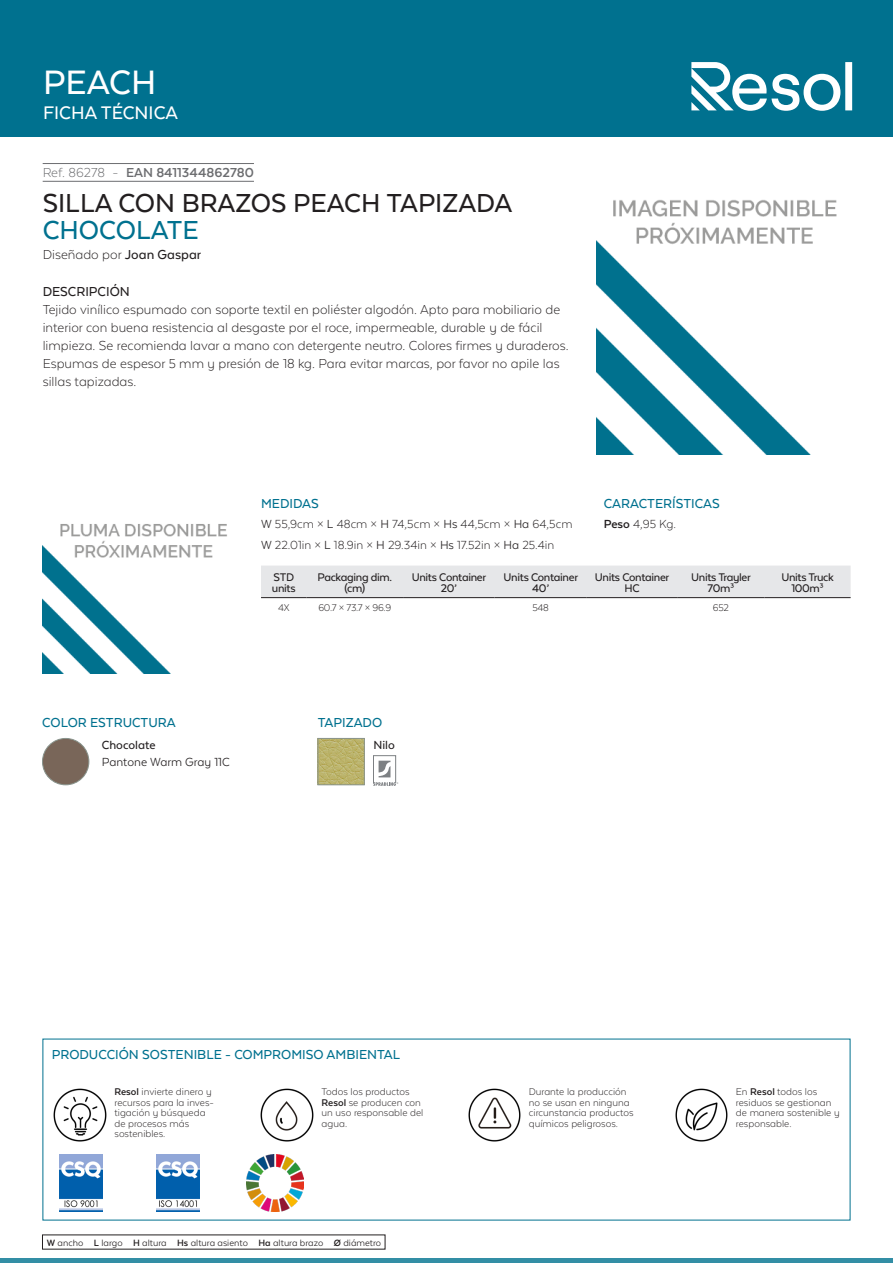
<style>
.page{position:relative;width:893px;height:1263px;background:#fff}
.page>*{position:absolute;margin:0;border:0;box-sizing:border-box;transform-origin:0 0}
.t1{font:500 39px "Texta Alt";color:#fff}
.producto{font:500 30px/27px "Texta Alt";color:#231f20}
.t2{font:500 21px "Texta Alt";color:#fff}
.t3{font:300 15px/18px "Texta Alt";color:#231f20}
.subtitulos{font:500 15px "Texta Alt";color:#00718f}
.EAN{font:700 15px "Texta Alt";color:#6c6d70}
.t4{font:500 15px "Texta Alt";color:#231f20}
.medidas{font:300 13.5px "Texta Alt";color:#231f20}
.t5{font:13.5px "Texta Alt";color:#231f20}
.t6{font:500 13.5px "Texta Alt";color:#231f20}
.logistica_encabezado{font:500 12.75px/10.5px "Texta Alt";letter-spacing:-.025em;color:#231f20;text-align:center}
.sostenible{font:300 11.25px/10.5px "Texta Alt";color:#231f20}
.logistica_cuerpo{font:300 11.25px "Texta Alt";letter-spacing:-.02em;color:#231f20}
.t7{font:10.5px "Texta Alt";color:#231f20}
.s1{font-weight:300}
.s2{color:#00718f}
.s3{font-weight:500}
.s4{font-weight:700}
.s5{font-weight:400}
</style>
<div class="page">
<div style="left:0;top:0;width:893px;height:137px;background:#00718f"></div>
<hr style="left:0;top:1259px;width:893px;height:4px;background:#338ea5">
<svg style="left:691px;top:62px;width:161px;height:49px"></svg>
<hr style="left:43px;top:163px;width:211px;height:1px;background:#6c6d70">
<hr style="left:43px;top:181px;width:211px;height:1px;background:#6c6d70">
<img style="left:596px;top:200px;width:241px;height:254px">
<div style="left:42px;top:738px;width:47px;height:47px;background:#796659;border-radius:23px"></div>
<div style="left:42px;top:738px;width:47px;height:47px;border:1px solid #89948d;border-radius:50%"></div>
<svg style="left:378px;top:755px;width:19px;height:6px"></svg>
<div style="left:373px;top:755px;width:23px;height:28px;border:1px solid #7d8083"></div>
<svg style="left:373px;top:761px;width:25px;height:25px"></svg>
<img style="left:320px;top:740px;width:42px;height:43px">
<div style="left:318px;top:738px;width:46px;height:47px;border:1px solid #89948d"></div>
<img style="left:43px;top:524px;width:184px;height:150px">
<div style="left:261px;top:565px;width:590px;height:32px;background:#e6e7e9"></div>
<hr style="left:261px;top:597px;width:46px;height:1px;background:#231f20">
<hr style="left:307px;top:597px;width:96px;height:1px;background:#231f20">
<hr style="left:403px;top:597px;width:92px;height:1px;background:#231f20">
<hr style="left:495px;top:597px;width:92px;height:1px;background:#231f20">
<hr style="left:587px;top:597px;width:90px;height:1px;background:#231f20">
<hr style="left:677px;top:597px;width:88px;height:1px;background:#231f20">
<hr style="left:765px;top:597px;width:86px;height:1px;background:#231f20">
<img style="left:53px;top:1088px;width:54px;height:54px">
<img style="left:260px;top:1088px;width:54px;height:54px">
<img style="left:468px;top:1088px;width:53px;height:54px">
<img style="left:675px;top:1088px;width:53px;height:54px">
<img style="left:59px;top:1155px;width:44px;height:56px">
<img style="left:156px;top:1155px;width:44px;height:56px">
<img style="left:247px;top:1155px;width:56px;height:56px">
<p class="t1" style="left:43px;top:62px;width:115px">PEACH</p>
<p class="t2" style="left:43px;top:102px;width:136px">FICHA TÉCNICA</p>
<p class="EAN" style="left:43px;top:164px;width:213px"><span class="s1">Ref. 86278 -</span> EAN 8411344862780</p>
<p class="producto" style="left:43px;top:189px;width:471px">SILLA CON BRAZOS PEACH TAPIZADA<br><span class="s2">CHOCOLATE</span></p>
<p class="t3" style="left:43px;top:245px;width:160px">Diseñado por <span class="s3">Joan Gaspar</span></p>
<p class="t4" style="left:43px;top:284px;width:89px">DESCRIPCIÓN</p>
<p class="t3" style="left:43px;top:300px;width:527px">Tejido vinílico espumado con soporte textil en poliéster algodón. Apto para mobiliario de interior con buena resistencia al desgaste por el roce, impermeable, durable y de fácil limpieza. Se recomienda lavar a mano con detergente neutro. Colores firmes y duraderos.<br>Espumas de espesor 5 mm y presión de 18 kg. Para evitar marcas, por favor no apile las sillas tapizadas.</p>
<p class="subtitulos" style="left:604px;top:495px;width:117px">CARACTERÍSTICAS</p>
<p class="medidas" style="left:604px;top:517px;width:74px"><span class="s4">Peso</span> 4,95 Kg.</p>
<p class="subtitulos" style="left:261px;top:495px;width:59px">MEDIDAS</p>
<p class="medidas" style="left:261px;top:517px;width:313px"><span class="s5">W</span> 55,9cm × <span class="s5">L</span> 48cm × <span class="s5">H</span> 74,5cm × <span class="s5">Hs</span> 44,5cm × <span class="s5">Ha</span> 64,5cm</p>
<p class="medidas" style="left:261px;top:537px;width:295px"><span class="s5">W</span> 22.01in × <span class="s5">L</span> 18.9in × <span class="s5">H</span> 29.34in × <span class="s5">Hs</span> 17.52in × <span class="s5">Ha</span> 25.4in</p>
<p class="logistica_encabezado" style="left:272px;top:572px;width:25px;text-align:left">STD units</p>
<p class="logistica_encabezado" style="left:317px;top:572px;width:76px">Packaging dim. (cm)</p>
<p class="logistica_encabezado" style="left:412px;top:572px;width:76px">Units Container<br>20’</p>
<p class="logistica_encabezado" style="left:504px;top:572px;width:76px">Units Container<br>40’</p>
<p class="logistica_encabezado" style="left:595px;top:572px;width:76px">Units Container<br>HC</p>
<p class="logistica_encabezado" style="left:691px;top:572px;width:61px">Units Trayler<br>70m³</p>
<p class="logistica_encabezado" style="left:781px;top:572px;width:54px">Units Truck<br>100m³</p>
<p class="logistica_cuerpo" style="left:278px;top:601px;width:13px">4X</p>
<p class="logistica_cuerpo" style="left:318px;top:601px;width:74px">60.7 × 73.7 × 96.9</p>
<p class="logistica_cuerpo" style="left:532px;top:601px;width:18px">548</p>
<p class="logistica_cuerpo" style="left:713px;top:601px;width:18px">652</p>
<p class="subtitulos" style="left:42px;top:714px;width:135px">COLOR ESTRUCTURA</p>
<p class="t6" style="left:102px;top:738px;width:55px">Chocolate</p>
<p class="t5" style="left:102px;top:755px;width:129px">Pantone Warm Gray 11C</p>
<p class="subtitulos" style="left:318px;top:714px;width:66px">TAPIZADO</p>
<p class="t6" style="left:373px;top:737px;width:23px">Nilo</p>
<p class="subtitulos" style="left:52px;top:1047px;width:350px">PRODUCCIÓN SOSTENIBLE - COMPROMISO AMBIENTAL</p>
<p class="sostenible" style="left:114px;top:1086px;width:101px"><span class="s4">Resol</span> invierte dinero y recursos para la inves&shy;tigación y búsqueda de procesos más sostenibles.</p>
<p class="sostenible" style="left:322px;top:1086px;width:103px">Todos los productos<br><span class="s4">Resol</span> se producen con un uso responsable del agua.</p>
<p class="sostenible" style="left:529px;top:1086px;width:106px">Durante la producción no se usan en ninguna circunstancia productos químicos peligrosos.</p>
<p class="sostenible" style="left:736px;top:1086px;width:105px">En <span class="s4">Resol</span> todos los residuos se gestionan de manera sostenible y responsable.</p>
<p class="t7" style="left:47px;top:1237px;width:336px"><span class="s4">W</span> ancho <span class="s4">L</span> largo <span class="s4">H</span> altura <span class="s4">Hs</span> altura asiento <span class="s4">Ha</span> altura brazo <span class="s4">Ø</span> diámetro</p>
</div>
